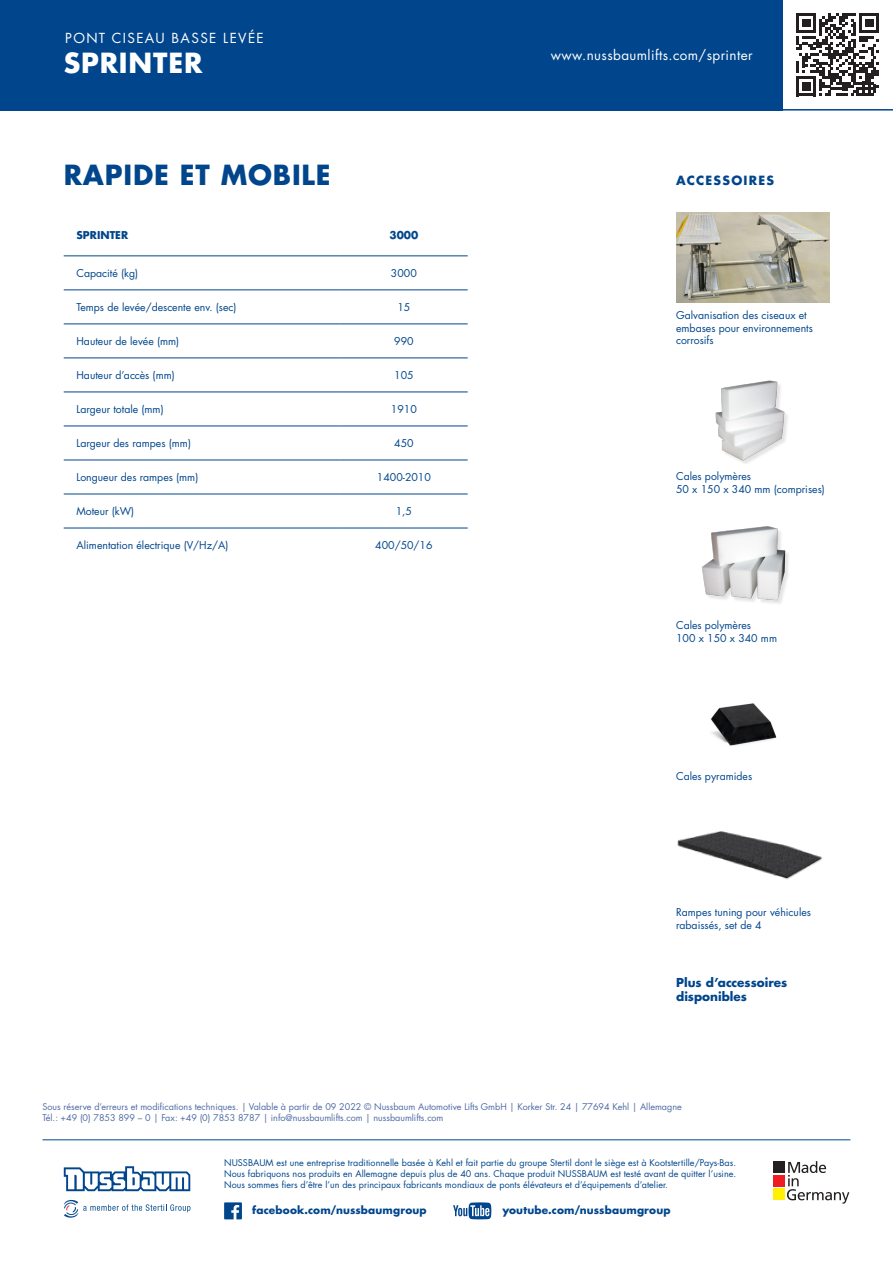
<style>
.page{position:relative;width:893px;height:1263px;background:#fff}
.page>*{position:absolute;margin:0;border:0;box-sizing:border-box;transform-origin:0 0}
.t1{font:700 27px "Futura LT Pro";letter-spacing:.03em;color:#01468c}
.t2{font:700 27px "Futura LT Pro";letter-spacing:.03em;color:#fff}
.t3{font:13.5px "Futura LT Pro";letter-spacing:.03em;color:#fff}
.t4{font:13.5px "Futura LT Pro";letter-spacing:.1em;color:#fff}
.t5{font:700 12.3px "Futura LT Pro";letter-spacing:.1em;color:#01468c}
.T___Entête_1{font:700 12px/14.4px "Futura LT Pro";color:#01468c}
.légendes{font:10.5px/12.6px "Futura LT Pro";color:#01468c}
.T___catégorie___tableau_simple{font:10.5px "Futura LT Pro";color:#01468c}
.T___Entête_2__tableau_simple{font:700 10.5px "Futura LT Pro";letter-spacing:.01em;color:#01468c}
.T___catégorie___chiffre{font:10.5px "Futura LT Pro";color:#01468c}
.t6{font:9px/10.8px "Futura LT Pro";letter-spacing:.005em;color:#01468c}
.t7{font:9px/10.8px "Futura LT Pro";color:#4f6aa4}
</style>
<div class="page">
<svg style="left:64px;top:1166px;width:126px;height:25px"></svg>
<svg style="left:224px;top:1202px;width:18px;height:17px"></svg>
<svg style="left:453px;top:1202px;width:38px;height:17px"></svg>
<div style="left:773px;top:1161px;width:11px;height:12px;background:#231f20"></div>
<div style="left:773px;top:1175px;width:11px;height:11px;background:#ee1d23"></div>
<div style="left:773px;top:1188px;width:11px;height:12px;background:#fff101"></div>
<svg style="left:787px;top:1161px;width:62px;height:42px"></svg>
<hr style="left:43px;top:1139px;width:807px;height:1px;background:#01468c">
<svg style="left:64px;top:1200px;width:126px;height:18px"></svg>
<div style="left:0;top:0;width:782px;height:111px;background:#01468c"></div>
<hr style="left:781px;top:109px;width:112px;height:2px;background:#01468c">
<svg style="left:796px;top:13px;width:83px;height:83px"></svg>
<hr style="left:64px;top:256px;width:276px;height:1px;background:#01468c">
<hr style="left:340px;top:256px;width:128px;height:1px;background:#01468c">
<hr style="left:64px;top:290px;width:276px;height:1px;background:#01468c">
<hr style="left:340px;top:290px;width:128px;height:1px;background:#01468c">
<hr style="left:64px;top:324px;width:276px;height:1px;background:#01468c">
<hr style="left:340px;top:324px;width:128px;height:1px;background:#01468c">
<hr style="left:64px;top:358px;width:276px;height:1px;background:#01468c">
<hr style="left:340px;top:358px;width:128px;height:1px;background:#01468c">
<hr style="left:64px;top:392px;width:276px;height:1px;background:#01468c">
<hr style="left:340px;top:392px;width:128px;height:1px;background:#01468c">
<hr style="left:64px;top:426px;width:276px;height:1px;background:#01468c">
<hr style="left:340px;top:426px;width:128px;height:1px;background:#01468c">
<hr style="left:64px;top:460px;width:276px;height:1px;background:#01468c">
<hr style="left:340px;top:460px;width:128px;height:1px;background:#01468c">
<hr style="left:64px;top:494px;width:276px;height:1px;background:#01468c">
<hr style="left:340px;top:494px;width:128px;height:1px;background:#01468c">
<hr style="left:64px;top:528px;width:276px;height:1px;background:#01468c">
<hr style="left:340px;top:528px;width:128px;height:1px;background:#01468c">
<img style="left:676px;top:213px;width:153px;height:89px">
<img style="left:715px;top:380px;width:73px;height:84px">
<img style="left:702px;top:526px;width:87px;height:78px">
<img style="left:711px;top:703px;width:66px;height:43px">
<img style="left:677px;top:831px;width:145px;height:49px">
<p class="t4" style="left:65px;top:29px;width:200px">PONT CISEAU BASSE LEVÉE</p>
<p class="t2" style="left:64px;top:42px;width:140px">SPRINTER</p>
<p class="t3" style="left:551px;top:46px;width:203px">www.nussbaumlifts.com/sprinter</p>
<p class="t1" style="left:64px;top:154px;width:268px">RAPIDE ET MOBILE</p>
<p class="t5" style="left:676px;top:171px;width:99px">ACCESSOIRES</p>
<p class="T___Entête_2__tableau_simple" style="left:76px;top:227px;width:53px">SPRINTER</p>
<p class="T___Entête_2__tableau_simple" style="left:389px;top:227px;width:30px">3000</p>
<p class="T___catégorie___tableau_simple" style="left:76px;top:266px;width:63px">Capacité (kg)</p>
<p class="T___catégorie___chiffre" style="left:391px;top:266px;width:27px">3000</p>
<p class="T___catégorie___tableau_simple" style="left:76px;top:300px;width:162px">Temps de levée/descente env. (sec)</p>
<p class="T___catégorie___chiffre" style="left:397px;top:300px;width:14px">15</p>
<p class="T___catégorie___tableau_simple" style="left:76px;top:334px;width:104px">Hauteur de levée (mm)</p>
<p class="T___catégorie___chiffre" style="left:394px;top:334px;width:21px">990</p>
<p class="T___catégorie___tableau_simple" style="left:76px;top:368px;width:100px">Hauteur d’accès (mm)</p>
<p class="T___catégorie___chiffre" style="left:394px;top:368px;width:21px">105</p>
<p class="T___catégorie___tableau_simple" style="left:76px;top:402px;width:89px">Largeur totale (mm)</p>
<p class="T___catégorie___chiffre" style="left:391px;top:402px;width:27px">1910</p>
<p class="T___catégorie___tableau_simple" style="left:76px;top:436px;width:116px">Largeur des rampes (mm)</p>
<p class="T___catégorie___chiffre" style="left:394px;top:436px;width:21px">450</p>
<p class="T___catégorie___tableau_simple" style="left:76px;top:470px;width:123px">Longueur des rampes (mm)</p>
<p class="T___catégorie___chiffre" style="left:377px;top:470px;width:55px">1400-2010</p>
<p class="T___catégorie___tableau_simple" style="left:76px;top:504px;width:59px">Moteur (kW)</p>
<p class="T___catégorie___chiffre" style="left:396px;top:504px;width:18px">1,5</p>
<p class="T___catégorie___tableau_simple" style="left:76px;top:538px;width:154px">Alimentation électrique (V/Hz/A)</p>
<p class="T___catégorie___chiffre" style="left:375px;top:538px;width:59px">400/50/16</p>
<p class="légendes" style="left:676px;top:309px;width:138px">Galvanisation des ciseaux et embases pour environnements corrosifs</p>
<p class="légendes" style="left:676px;top:470px;width:150px">Cales polymères<br>50 x 150 x 340 mm (comprises)</p>
<p class="légendes" style="left:676px;top:619px;width:102px">Cales polymères<br>100 x 150 x 340 mm</p>
<p class="légendes" style="left:676px;top:770px;width:78px">Cales pyramides</p>
<p class="légendes" style="left:676px;top:906px;width:136px">Rampes tuning pour véhicules rabaissés, set de 4</p>
<p class="T___Entête_1" style="left:676px;top:975px;width:113px">Plus d’accessoires disponibles</p>
<p class="t7" style="left:43px;top:1101px;width:641px">Sous réserve d’erreurs et modifications techniques. | Valable à partir de 09 2022 © Nussbaum Automotive Lifts GmbH | Korker Str. 24 | 77694 Kehl | Allemagne<br>Tél.: +49 (0) 7853 899 – 0 | Fax: +49 (0) 7853 8787 | info@nussbaumlifts.com | nussbaumlifts.com</p>
<p class="t6" style="left:224px;top:1157px;width:514px">NUSSBAUM est une entreprise traditionnelle basée à Kehl et fait partie du groupe Stertil dont le siège est à Kootstertille/Pays-Bas.</p>
<p class="t6" style="left:224px;top:1168px;width:514px">Nous fabriquons nos produits en Allemagne depuis plus de 40 ans. Chaque produit NUSSBAUM est testé avant de quitter l’usine.<br>Nous sommes fiers d’être l’un des principaux fabricants mondiaux de ponts élévateurs et d’équipements d’atelier.</p>
<p class="T___Entête_2__tableau_simple" style="left:252px;top:1202px;width:176px">facebook.com/nussbaumgroup</p>
<p class="T___Entête_2__tableau_simple" style="left:502px;top:1202px;width:170px">youtube.com/nussbaumgroup</p>
</div>
